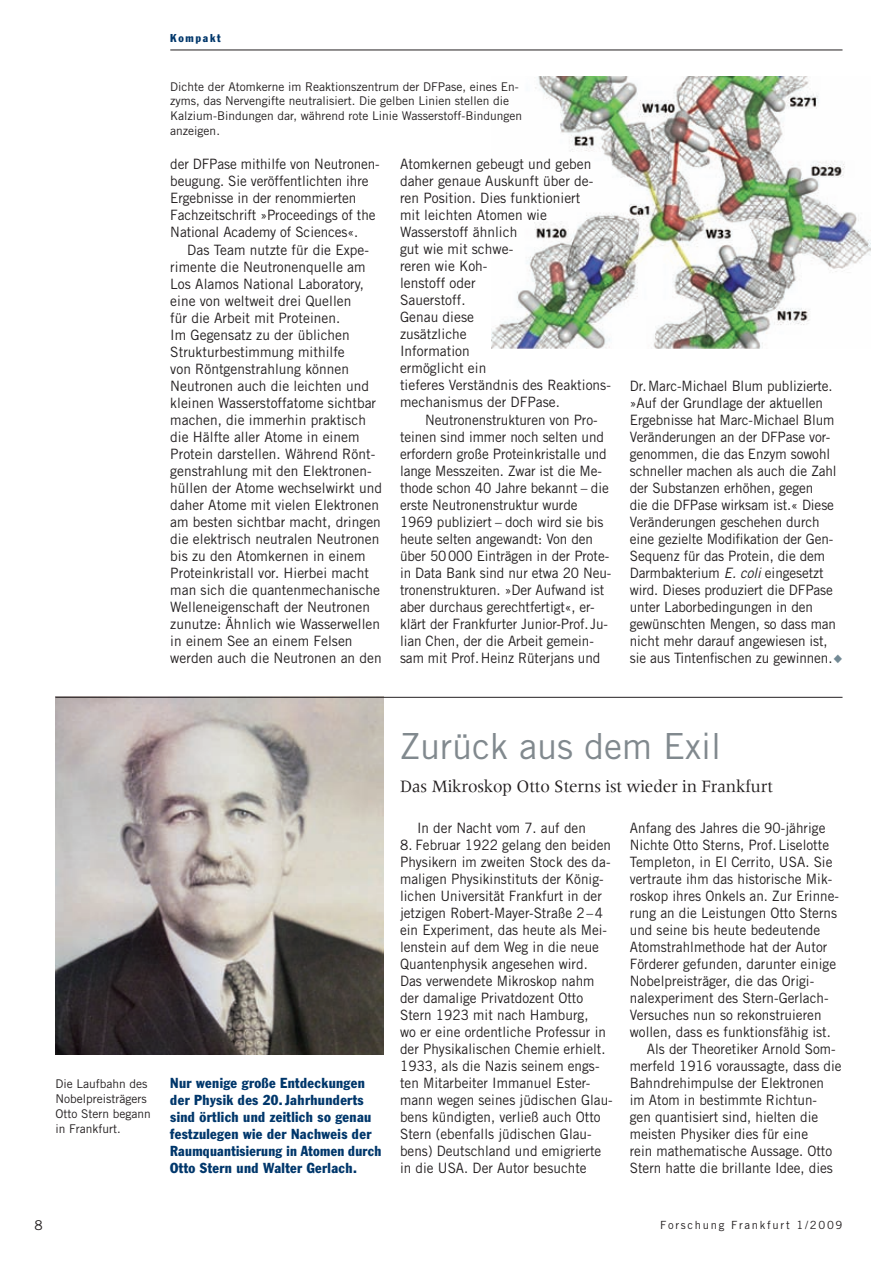
<style>
.page{position:relative;width:893px;height:1263px;background:#fff}
.page>*{position:absolute;margin:0;border:0;box-sizing:border-box;transform-origin:0 0}
.t1{font:36px "Trade Gothic";color:#81898e}
.t2{font:18px "Meridien";letter-spacing:-.01em;color:#231f20;scale:.95 1}
.t3{font:14.25px/17px "Trade Gothic";color:#231f20;scale:.95 1}
.t4{font:14.25px/17px "Trade Gothic";color:#231f20;scale:.96 1}
.t5{font:condensed 14.25px/17px "Franklin Gothic";letter-spacing:.025em;color:#00376b}
.t6{font:13.5px "Trade Gothic";color:#231f20}
.t7{font:12px/14.9px "Trade Gothic";color:#231f20}
.t8{font:11.25px "Trade Gothic";letter-spacing:.15em;color:#231f20}
.t9{font:condensed 11.25px "Franklin Gothic";letter-spacing:.15em;color:#00376b}
.s1{font-style:italic}
.s2{color:#738a95}
</style>
<div class="page">
<hr style="left:170px;top:50px;width:672px;height:1px;background:#231f20">
<img style="left:55px;top:698px;width:328px;height:356px">
<img style="left:491px;top:76px;width:379px;height:272px">
<hr style="left:55px;top:697px;width:787px;height:1px;background:#231f20">
<p class="t9" style="left:170px;top:34px;width:52px">Kompakt</p>
<p class="t7" style="left:170px;top:80px;width:353px">Dichte der Atomkerne im Reaktionszentrum der DFPase, eines En&shy;zyms, das Nervengifte neutralisiert. Die gelben Linien stellen die Kal zium-Bindungen dar, während rote Linie Wasserstoff-Bindungen anzeigen.</p>
<p class="t3" style="left:170px;top:157px;width:222px">der DFPase mithilfe von Neutronen&shy;beugung. Sie veröffentlichten ihre Ergebnisse in der renommierten Fachzeitschrift »Proceedings of the National Academy of Sciences«.</p>
<p class="t4" style="left:170px;top:242px;width:222px;text-indent:17px">Das Team nutzte für die Expe&shy;rimente die Neutronenquelle am<br>Los Alamos National Laboratory, eine von weltweit drei Quellen<br>für die Arbeit mit Proteinen.<br>Im Gegensatz zu der üblichen<br>Strukturbestimmung mithilfe<br>von Röntgenstrahlung können<br>Neutronen auch die leichten und kleinen Wasserstoffatome sichtbar machen, die immerhin praktisch die Hälfte aller Atome in einem<br>Protein darstellen. Während Rönt&shy;genstrahlung mit den Elektronen&shy;hüllen der Atome wechselwirkt und daher Atome mit vielen Elektronen am besten sichtbar macht, dringen die elektrisch neutralen Neutronen bis zu den Atomkernen in einem<br>Proteinkristall vor. Hierbei macht man sich die quantenmechanische<br>Welleneigenschaft der Neutronen zunutze: Ähnlich wie Wasserwellen in einem See an einem Felsen werden auch die Neutronen an den</p>
<p class="t4" style="left:400px;top:157px;width:221px">Atomkernen gebeugt und geben daher genaue Auskunft über de&shy;ren Position. Dies funktioniert<br>mit leichten Atomen wie<br>Wasserstoff ähnlich<br>gut wie mit schwe-<br>reren wie Koh-<br>lenstoff oder<br>Sauerstoff.<br>Genau diese<br>zusätzliche<br>Information<br>ermöglicht ein<br>tieferes Verständnis des Reaktions&shy;mechanismus der DFPase.</p>
<p class="t3" style="left:400px;top:412px;width:224px;text-indent:25px">Neutronenstrukturen von Pro&shy;teinen sind immer noch selten und erfordern große Proteinkristalle und lange Messzeiten. Zwar ist die Me&shy;thode schon 40 Jahre bekannt – die erste Neutronenstruktur wurde 1969 publiziert – doch wird sie bis heute selten angewandt: Von den über 50 000 Einträgen in der Prote&shy;in Data Bank sind nur etwa 20 Neu&shy;tronenstrukturen. »Der Aufwand ist aber durchaus gerechtfertigt«, er&shy;klärt der Frankfurter Junior-Prof. Ju&shy;lian Chen, der die Arbeit gemein&shy;sam mit Prof. Heinz Rüterjans und</p>
<p class="t3" style="left:629px;top:378px;width:225px">Dr. Marc-Michael Blum publizierte. »Auf der Grundlage der aktuellen Ergebnisse hat Marc-Michael Blum Veränderungen an der DFPase vor&shy;genommen, die das Enzym sowohl schneller machen als auch die Zahl der Substanzen erhöhen, gegen<br>die die DFPase wirksam ist.« Diese Veränderungen geschehen durch eine gezielte Modifikation der Gen-Sequenz für das Protein, die dem Darmbakterium <span class="s1">E. coli</span> eingesetzt wird. Dieses produziert die DFPase unter Laborbedingungen in den gewünschten Mengen, so dass man nicht mehr darauf angewiesen ist, sie aus Tintenfischen zu gewinnen. <span class="s2">◆</span></p>
<p class="t7" style="left:55px;top:1077px;width:97px">Die Laufbahn des<br>Nobelpreisträgers<br>Otto Stern begann in Frankfurt.</p>
<p class="t5" style="left:170px;top:1075px;width:212px">Nur wenige große Entdeckungen der Physik des 20. Jahrhunderts sind örtlich und zeitlich so genau festzulegen wie der Nachweis der<br>Raumquantisierung in Atomen durch<br>Otto Stern und Walter Gerlach.</p>
<h1 class="t1" style="left:400px;top:733px;width:322px">Zurück aus dem Exil</h1>
<p class="t2" style="left:400px;top:779px;width:394px">Das Mikroskop Otto Sterns ist wieder in Frankfurt</p>
<p class="t3" style="left:417px;top:820px;width:179px">In der Nacht vom 7. auf den</p>
<p class="t3" style="left:400px;top:837px;width:225px">8. Februar 1922 gelang den beiden Physikern im zweiten Stock des da&shy;maligen Physikinstituts der König&shy;lichen Universität Frankfurt in der jetzigen Robert-Mayer-Straße 2 – 4 ein Experiment, das heute als Mei&shy;lenstein auf dem Weg in die neue Quantenphysik angesehen wird.<br>Das verwendete Mikroskop nahm der damalige Privatdozent Otto Stern 1923 mit nach Hamburg,<br>wo er eine ordentliche Professur in der Physikalischen Chemie erhielt.<br>1933, als die Nazis seinem engs&shy;ten Mitarbeiter Immanuel Ester&shy;mann wegen seines jüdischen Glau&shy;bens kündigten, ver ließ auch Otto Stern (ebenfalls jüdischen Glau&shy;bens) Deutschland und emigrierte in die USA. Der Autor besuchte</p>
<p class="t3" style="left:629px;top:820px;width:207px">Anfang des Jahres die 90-jährige</p>
<p class="t3" style="left:629px;top:837px;width:211px">Nichte Otto Sterns, Prof. Liselotte</p>
<p class="t3" style="left:629px;top:854px;width:215px">Templeton, in El Cerrito, USA. Sie</p>
<p class="t3" style="left:629px;top:871px;width:215px">vertraute ihm das historische Mik-</p>
<p class="t3" style="left:629px;top:888px;width:222px">roskop ihres Onkels an. Zur Erinne-</p>
<p class="t3" style="left:629px;top:905px;width:220px">rung an die Leistungen Otto Sterns</p>
<p class="t3" style="left:629px;top:922px;width:202px">und seine bis heute bedeutende</p>
<p class="t3" style="left:629px;top:939px;width:209px">Atomstrahlmethode hat der Autor</p>
<p class="t3" style="left:629px;top:956px;width:219px">Förderer gefunden, darunter einige</p>
<p class="t3" style="left:629px;top:973px;width:196px">Nobelpreisträger, die das Origi-</p>
<p class="t3" style="left:629px;top:990px;width:211px">nalexperiment des Stern-Gerlach-</p>
<p class="t3" style="left:629px;top:1007px;width:203px">Versuches nun so re konstruieren</p>
<p class="t3" style="left:629px;top:1024px;width:213px">wollen, dass es funktionsfähig ist.</p>
<p class="t3" style="left:646px;top:1041px;width:200px">Als der Theoretiker Arnold Som-</p>
<p class="t3" style="left:629px;top:1058px;width:224px">merfeld 1916 voraussagte, dass die</p>
<p class="t3" style="left:629px;top:1075px;width:206px">Bahndrehimpulse der Elektronen</p>
<p class="t3" style="left:629px;top:1092px;width:199px">im Atom in bestimmte Richtun-</p>
<p class="t3" style="left:629px;top:1109px;width:200px">gen quantisiert sind, hielten die</p>
<p class="t3" style="left:629px;top:1126px;width:189px">meisten Physiker dies für eine</p>
<p class="t3" style="left:629px;top:1143px;width:214px">rein mathematische Aussage. Otto</p>
<p class="t3" style="left:629px;top:1160px;width:215px">Stern hatte die brillante Idee, dies</p>
<p class="t6" style="left:34px;top:1220px;width:10px">8</p>
<p class="t8" style="left:660px;top:1220px;width:184px">Forschung Frankfurt 1/2009</p>
</div>
